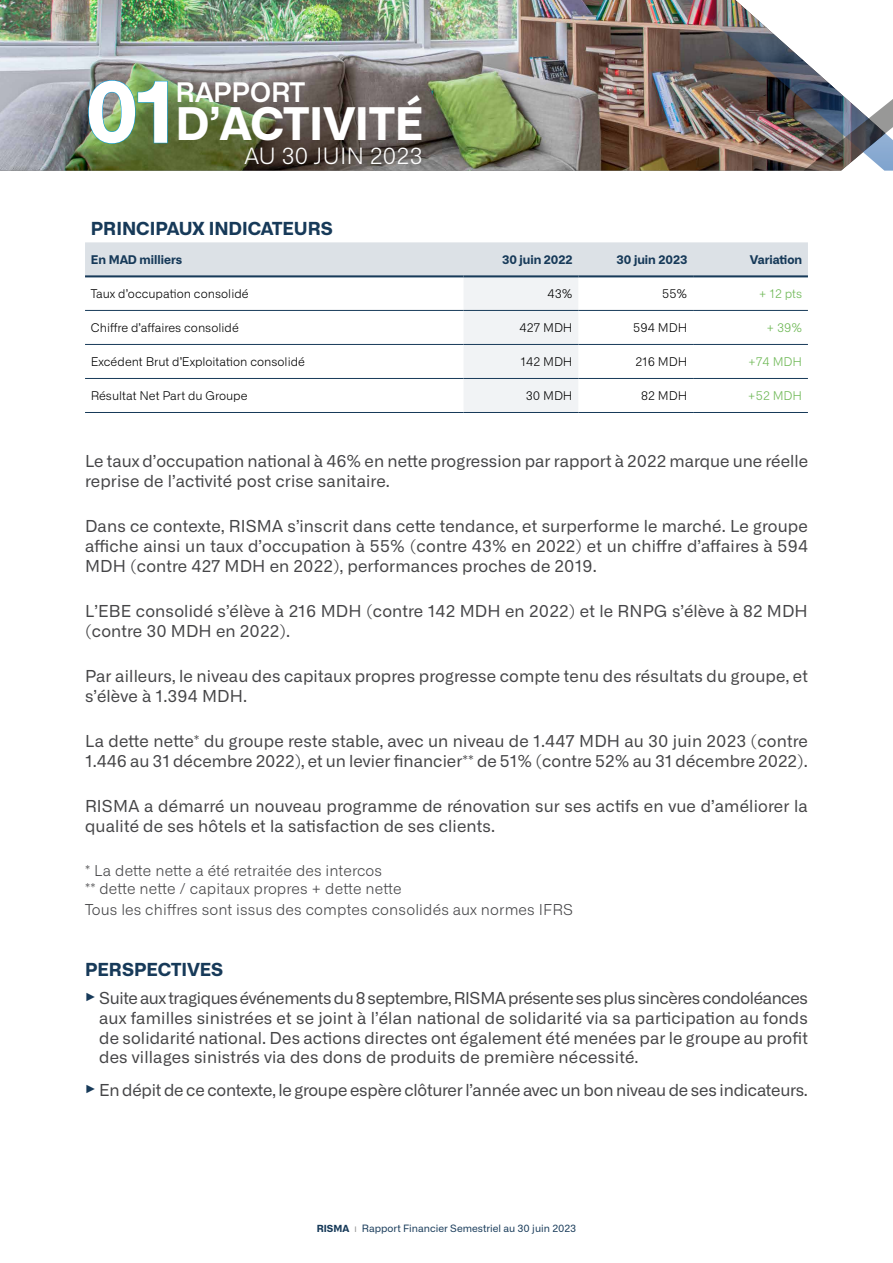
<style>
.page{position:relative;width:893px;height:1263px;background:#fff}
.page>*{position:absolute;margin:0;border:0;box-sizing:border-box;transform-origin:0 0}
.t1{font:700 85.05px "Alliance No.1";color:#fff}
.t2{font:700 45px "Alliance No.1";letter-spacing:-.01em;color:#fff}
.t3{font:600 27px "Alliance No.1";color:#fff}
.t4{font:300 22.5px "Alliance No.1";color:#fff}
.t5{font:700 18px "Alliance No.1";color:#173a59}
.t6{font:16.5px/19.8px "Alliance No.1";letter-spacing:.01em;color:#454547}
.t7{font:16.5px "Alliance No.1";letter-spacing:-.015em;color:#454547}
.t8{font:300 15px/18px "Alliance No.1";letter-spacing:.01em;color:#454547}
.t9{font:300 12px "Alliance No.1";color:#000}
.t10{font:700 12px "Alliance No.1";color:#173a59}
.t11{font:300 12px "Alliance No.1";color:#6cb753}
.t12{font:10.05px "Alliance No.1";color:#173a59}
.s1{font-weight:700;font-size:9.75px}
.s2{font-size:7.65px;color:#9d9d9c}
</style>
<div class="page">
<img style="left:0;top:0;width:672px;height:171px">
<img style="left:672px;top:0;width:221px;height:171px">
<img style="left:88px;top:80px;width:80px;height:64px">
<svg style="left:85px;top:242px;width:723px;height:170px"></svg>
<hr style="left:85px;top:275px;width:378px;height:2px;background:#173a59">
<hr style="left:463px;top:275px;width:115px;height:2px;background:#173a59">
<hr style="left:578px;top:275px;width:115px;height:2px;background:#173a59">
<hr style="left:693px;top:275px;width:115px;height:2px;background:#173a59">
<hr style="left:85px;top:310px;width:378px;height:1px;background:#173a59">
<hr style="left:463px;top:310px;width:115px;height:1px;background:#173a59">
<hr style="left:578px;top:310px;width:115px;height:1px;background:#173a59">
<hr style="left:693px;top:310px;width:115px;height:1px;background:#173a59">
<hr style="left:85px;top:344px;width:378px;height:1px;background:#173a59">
<hr style="left:463px;top:344px;width:115px;height:1px;background:#173a59">
<hr style="left:578px;top:344px;width:115px;height:1px;background:#173a59">
<hr style="left:693px;top:344px;width:115px;height:1px;background:#173a59">
<hr style="left:85px;top:378px;width:378px;height:1px;background:#173a59">
<hr style="left:463px;top:378px;width:115px;height:1px;background:#173a59">
<hr style="left:578px;top:378px;width:115px;height:1px;background:#173a59">
<hr style="left:693px;top:378px;width:115px;height:1px;background:#173a59">
<hr style="left:85px;top:412px;width:378px;height:1px;background:#173a59">
<hr style="left:463px;top:412px;width:115px;height:1px;background:#173a59">
<hr style="left:578px;top:412px;width:115px;height:1px;background:#173a59">
<hr style="left:693px;top:412px;width:115px;height:1px;background:#173a59">
<h1 class="t1" style="left:85px;top:57px;width:92px">01</h1>
<h3 class="t3" style="left:176px;top:76px;width:131px">RAPPORT</h3>
<h2 class="t2" style="left:176px;top:94px;width:250px">D’ACTIVITÉ</h2>
<h3 class="t4" style="left:244px;top:142px;width:180px">AU 30 JUIN 2023</h3>
<p class="t5" style="left:91px;top:216px;width:244px">PRINCIPAUX INDICATEURS</p>
<p class="t10" style="left:91px;top:252px;width:93px">En MAD milliers</p>
<p class="t10" style="left:502px;top:252px;width:72px">30 juin 2022</p>
<p class="t10" style="left:616px;top:252px;width:72px">30 juin 2023</p>
<p class="t10" style="left:750px;top:252px;width:54px">Variation</p>
<p class="t9" style="left:91px;top:287px;width:159px">Taux d’occupation consolidé</p>
<p class="t9" style="left:547px;top:287px;width:27px">43%</p>
<p class="t9" style="left:662px;top:287px;width:27px">55%</p>
<p class="t11" style="left:759px;top:287px;width:45px">+ 12 pts</p>
<p class="t9" style="left:91px;top:321px;width:150px">Chiffre d’affaires consolidé</p>
<p class="t9" style="left:520px;top:321px;width:54px">427 MDH</p>
<p class="t9" style="left:633px;top:321px;width:56px">594 MDH</p>
<p class="t11" style="left:766px;top:321px;width:37px">+ 39%</p>
<p class="t9" style="left:91px;top:355px;width:216px">Excédent Brut d’Exploitation consolidé</p>
<p class="t9" style="left:521px;top:355px;width:53px">142 MDH</p>
<p class="t9" style="left:635px;top:355px;width:53px">216 MDH</p>
<p class="t11" style="left:748px;top:355px;width:55px">+74 MDH</p>
<p class="t9" style="left:91px;top:389px;width:158px">Résultat Net Part du Groupe</p>
<p class="t9" style="left:526px;top:389px;width:48px">30 MDH</p>
<p class="t9" style="left:641px;top:389px;width:48px">82 MDH</p>
<p class="t11" style="left:748px;top:389px;width:56px">+52 MDH</p>
<p class="t6" style="left:85px;top:451px;width:725px">Le taux d’occupation national à 46% en nette progression par rapport à 2022 marque une réelle reprise de l’activité post crise sanitaire.</p>
<p class="t6" style="left:85px;top:516px;width:724px;text-align:justify">Dans ce contexte, RISMA s’inscrit dans cette tendance, et surperforme le marché. Le groupe affiche ainsi un taux d’occupation à 55% (contre 43% en 2022) et un chiffre d’affaires à 594<br>MDH (contre 427 MDH en 2022), performances proches de 2019.</p>
<p class="t6" style="left:85px;top:601px;width:724px">L’EBE consolidé s’élève à 216 MDH (contre 142 MDH en 2022) et le RNPG s’élève à 82 MDH (contre 30 MDH en 2022).</p>
<p class="t6" style="left:85px;top:666px;width:724px">Par ailleurs, le niveau des capitaux propres progresse compte tenu des résultats du groupe, et s’élève à 1.394 MDH.</p>
<p class="t6" style="left:85px;top:731px;width:724px">La dette nette* du groupe reste stable, avec un niveau de 1.447 MDH au 30 juin 2023 (contre<br>1.446 au 31 décembre 2022), et un levier financier** de 51% (contre 52% au 31 décembre 2022).</p>
<p class="t6" style="left:85px;top:796px;width:724px">RISMA a démarré un nouveau programme de rénovation sur ses actifs en vue d’améliorer la qualité de ses hôtels et la satisfaction de ses clients.</p>
<p class="t8" style="left:85px;top:861px;width:318px">* La dette nette a été retraitée des intercos<br>** dette nette / capitaux propres + dette nette</p>
<p class="t8" style="left:85px;top:901px;width:490px">Tous les chiffres sont issus des comptes consolidés aux normes IFRS</p>
<p class="t5" style="left:85px;top:957px;width:140px">PERSPECTIVES</p>
<p class="t6" style="left:99px;top:988px;width:710px;text-align:justify;text-indent:-14px"><sup>5</sup> Suite aux tragiques événements du 8 septembre, RISMA présente ses plus sincères condoléances aux familles sinistrées et se joint à l’élan national de solidarité via sa participation au fonds de solidarité national. Des actions directes ont également été menées par le groupe au profit des villages sinistrés via des dons de produits de première nécessité.</p>
<p class="t7" style="left:85px;top:1080px;width:724px"><sup>5</sup> En dépit de ce contexte, le groupe espère clôturer l’année avec un bon niveau de ses indicateurs.</p>
<p class="t12" style="left:317px;top:1222px;width:261px"><span class="s1">RISMA</span> <span class="s2">I</span> Rapport Financier Semestriel au 30 juin 2023</p>
</div>
